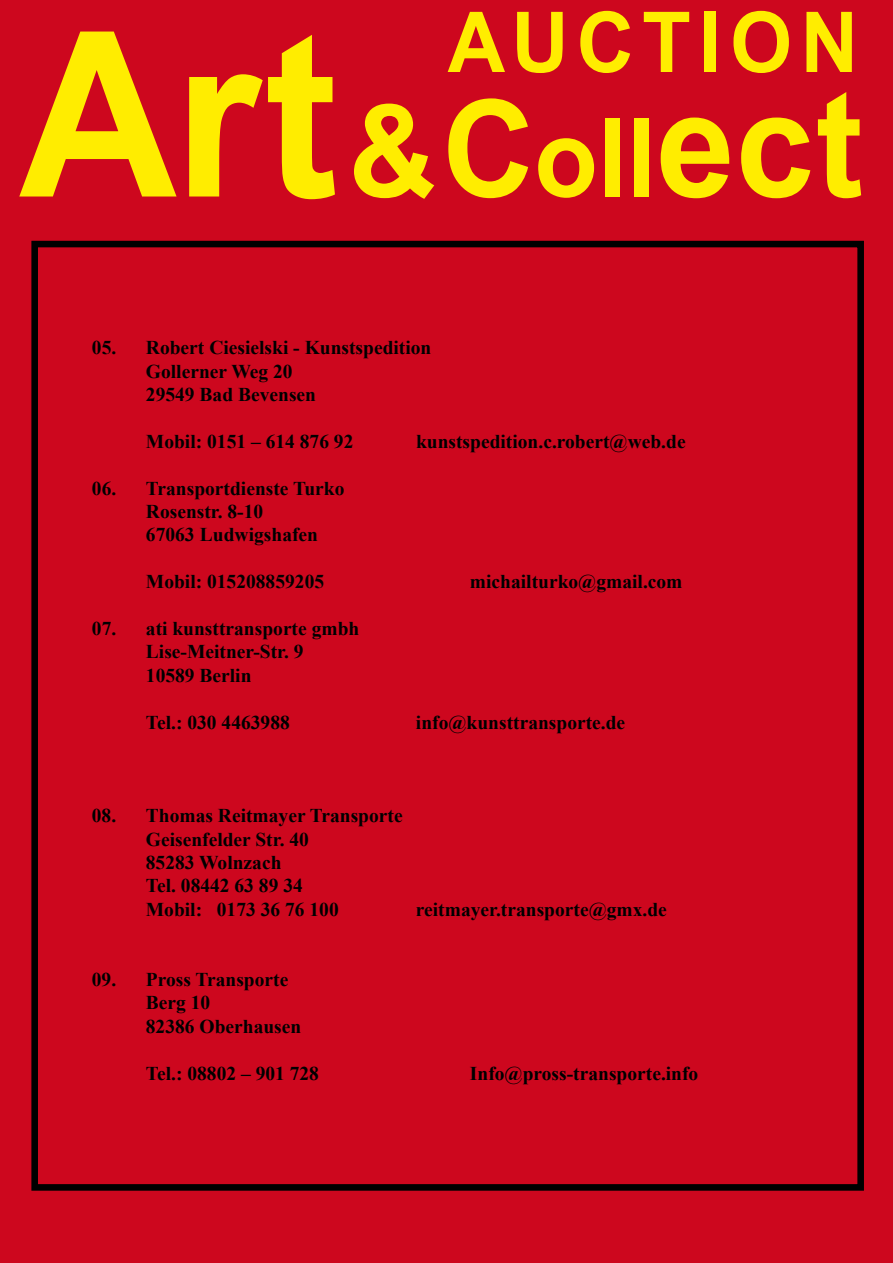
<style>
.page{position:relative;width:893px;height:1263px;background:#cd071e}
.page>*{position:absolute;margin:0;border:0;box-sizing:border-box;transform-origin:0 0}
.t1{font:700 230.4px "Arial";color:#ffed00;scale:.95 1}
.t2{font:700 84px "Arial";letter-spacing:.1em;color:#ffed00;scale:.95 1}
.t3{font:700 19.5px/23.4px "Times New Roman";color:#000}
.s1{font-size:127.65px}
.s2{font-size:134.7px}
.s3{font-size:109.95px}
.s4{font-size:148.95px}
</style>
<div class="page">
<div style="left:31px;top:241px;width:833px;height:950px;border:7px solid #000"></div>
<h2 class="t2" style="left:448px;top:-14px;width:434px">AUCTION</h2>
<h1 class="t1" style="left:19px;top:-38px;width:889px">Art<span class="s1">&amp;</span><span class="s2">C</span><span class="s3">oll</span><span class="s4">ect</span></h1>
<p class="t3" style="left:146px;top:335px;width:287px;text-indent:-54px">05. Robert Ciesielski - Kunstspedition<br>Gollerner Weg 20<br>29549 Bad Bevensen</p>
<p class="t3" style="left:146px;top:429px;width:209px">Mobil: 0151 – 614 876 92</p>
<p class="t3" style="left:416px;top:429px;width:271px">kunstspedition.c.robert@web.de</p>
<p class="t3" style="left:146px;top:476px;width:200px;text-indent:-54px">06. Transportdienste Turko<br>Rosenstr. 8-10<br>67063 Ludwigshafen</p>
<p class="t3" style="left:146px;top:569px;width:180px">Mobil: 015208859205</p>
<p class="t3" style="left:470px;top:569px;width:214px">michailturko@gmail.com</p>
<p class="t3" style="left:146px;top:616px;width:215px;text-indent:-54px">07. ati kunsttransporte gmbh<br>Lise-Meitner-Str. 9<br>10589 Berlin</p>
<p class="t3" style="left:146px;top:710px;width:145px">Tel.: 030 4463988</p>
<p class="t3" style="left:416px;top:710px;width:211px">info@kunsttransporte.de</p>
<p class="t3" style="left:146px;top:803px;width:258px;text-indent:-54px">08. Thomas Reitmayer Transporte<br>Geisenfelder Str. 40<br>85283 Wolnzach<br>Tel. 08442 63 89 34<br>Mobil: 0173 36 76 100</p>
<p class="t3" style="left:416px;top:897px;width:253px">reitmayer.transporte@gmx.de</p>
<p class="t3" style="left:146px;top:967px;width:157px;text-indent:-54px">09. Pross Transporte<br>Berg 10<br>82386 Oberhausen</p>
<p class="t3" style="left:146px;top:1061px;width:175px">Tel.: 08802 – 901 728</p>
<p class="t3" style="left:470px;top:1061px;width:230px">Info@pross-transporte.info</p>
</div>
